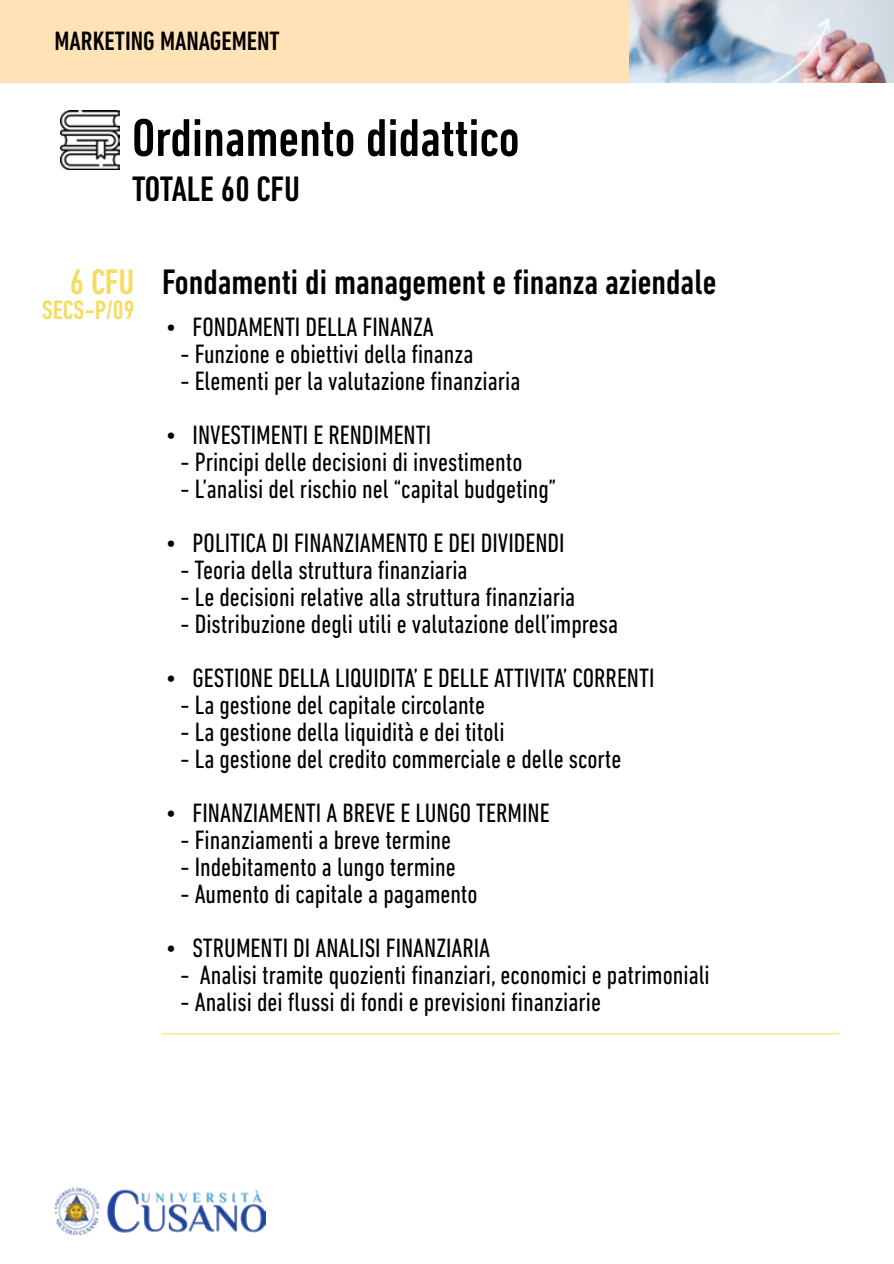
<style>
.page{position:relative;width:894px;height:1264px;background:#fff}
.page>*{position:absolute;margin:0;border:0;box-sizing:border-box;transform-origin:0 0}
.t1{font:500 condensed 54px "DIN Next LT Pro";color:#000}
.t2{font:500 condensed 36px "DIN Next LT Pro";color:#000}
.t3{font:condensed 27px "DIN Next LT Pro";color:#000}
.t4{font:500 condensed 27px "DIN Next LT Pro";color:#000}
.t5{font:500 condensed 27px "DIN Next LT Pro";color:#f6dc61}
.s1{color:#f6dc61}
</style>
<div class="page">
<img style="left:54px;top:1187px;width:211px;height:47px">
<div style="left:0;top:0;width:893px;height:83px;background:#ffe2b6"></div>
<img style="left:60px;top:111px;width:59px;height:58px">
<img style="left:630px;top:0;width:263px;height:83px">
<hr style="left:162px;top:1033px;width:678px;height:1px;background:#ffde58">
<p class="t4" style="left:54px;top:25px;width:227px">MARKETING MANAGEMENT</p>
<h1 class="t1" style="left:132px;top:107px;width:389px">Ordinamento didattico</h1>
<h2 class="t2" style="left:132px;top:168px;width:169px">TOTALE 60 CFU</h2>
<h2 class="t2" style="left:70px;top:261px;width:648px"><span class="s1">6 CFU</span> Fondamenti di management e finanza aziendale</h2>
<p class="t5" style="left:42px;top:295px;width:94px">SECS-P/09</p>
<p class="t3" style="left:166px;top:311px;width:270px">• FONDAMENTI DELLA FINANZA</p>
<p class="t3" style="left:180px;top:338px;width:294px">- Funzione e obiettivi della finanza</p>
<p class="t3" style="left:180px;top:365px;width:341px">- Elementi per la valutazione finanziaria</p>
<p class="t3" style="left:166px;top:419px;width:267px">• INVESTIMENTI E RENDIMENTI</p>
<p class="t3" style="left:180px;top:446px;width:343px">- Principi delle decisioni di investimento</p>
<p class="t3" style="left:180px;top:473px;width:377px">- L’analisi del rischio nel “capital budgeting”</p>
<p class="t3" style="left:166px;top:527px;width:400px">• POLITICA DI FINANZIAMENTO E DEI DIVIDENDI</p>
<p class="t3" style="left:180px;top:554px;width:288px">- Teoria della struttura finanziaria</p>
<p class="t3" style="left:180px;top:581px;width:396px">- Le decisioni relative alla struttura finanziaria</p>
<p class="t3" style="left:180px;top:608px;width:439px">- Distribuzione degli utili e valutazione dell’impresa</p>
<p class="t3" style="left:166px;top:662px;width:490px">• GESTIONE DELLA LIQUIDITA’ E DELLE ATTIVITA’ CORRENTI</p>
<p class="t3" style="left:180px;top:689px;width:306px">- La gestione del capitale circolante</p>
<p class="t3" style="left:180px;top:716px;width:325px">- La gestione della liquidità e dei titoli</p>
<p class="t3" style="left:180px;top:743px;width:442px">- La gestione del credito commerciale e delle scorte</p>
<p class="t3" style="left:166px;top:797px;width:385px">• FINANZIAMENTI A BREVE E LUNGO TERMINE</p>
<p class="t3" style="left:180px;top:824px;width:272px">- Finanziamenti a breve termine</p>
<p class="t3" style="left:180px;top:851px;width:277px">- Indebitamento a lungo termine</p>
<p class="t3" style="left:180px;top:878px;width:298px">- Aumento di capitale a pagamento</p>
<p class="t3" style="left:166px;top:932px;width:326px">• STRUMENTI DI ANALISI FINANZIARIA</p>
<p class="t3" style="left:180px;top:959px;width:530px">- Analisi tramite quozienti finanziari, economici e patrimoniali</p>
<p class="t3" style="left:180px;top:986px;width:422px">- Analisi dei flussi di fondi e previsioni finanziarie</p>
</div>
